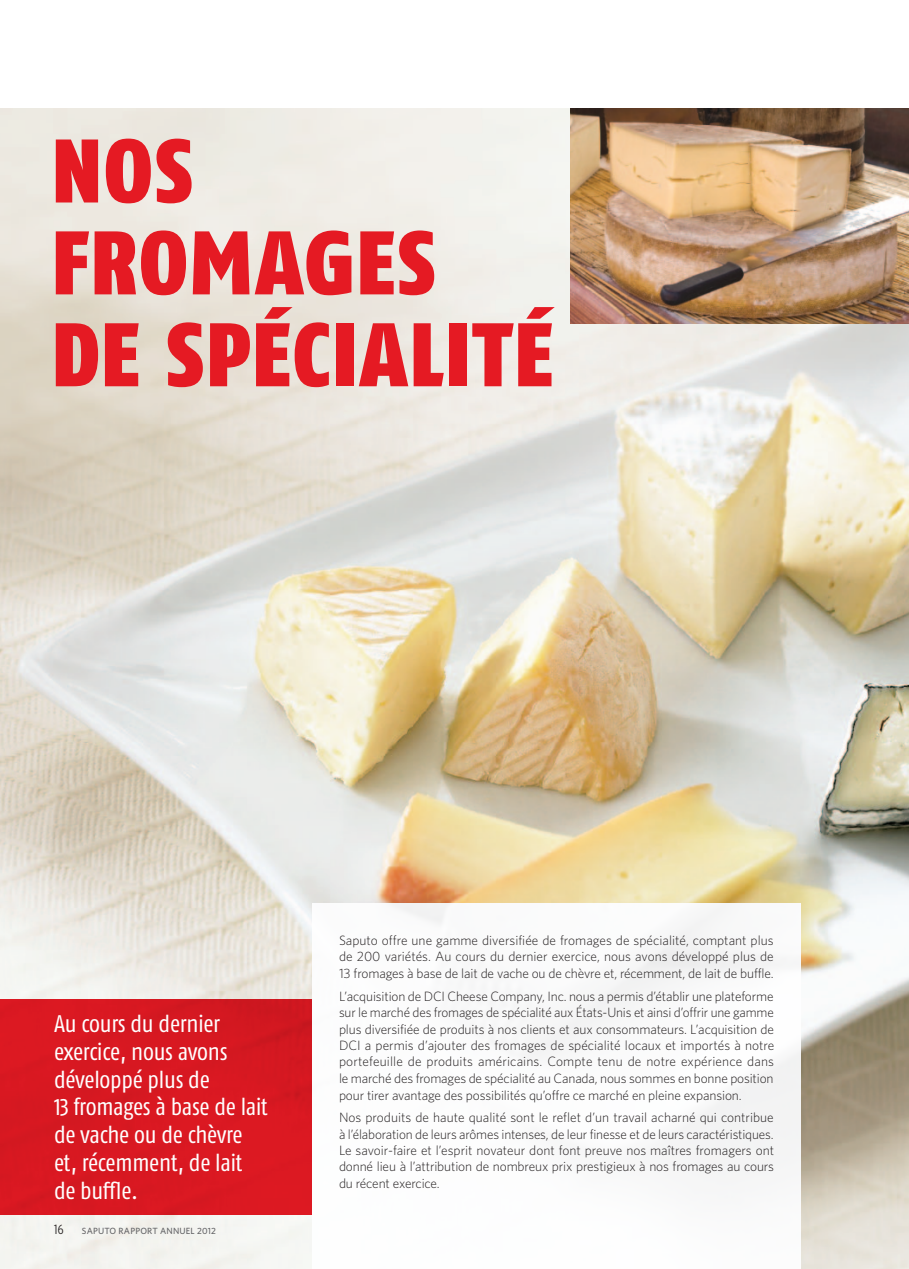
<style>
.page{position:relative;width:909px;height:1269px;background:#fff}
.page>*{position:absolute;margin:0;border:0;box-sizing:border-box;transform-origin:0 0}
.t1{font:900 condensed 90px/91.9px "Fago Pro";letter-spacing:.025em;color:#e51a23}
.t2{font:condensed 24px/27.8px "Fago Pro";letter-spacing:-.015em;color:#fff}
.t3{font:300 13.5px/16.5px "Whitney";letter-spacing:-.01em;color:#231f20;text-align:justify}
.t4{font:13.5px "Whitney Condensed";color:#231f20}
.t5{font:500 9px "Whitney";letter-spacing:.02em;color:#636366}
</style>
<div class="page">
<img style="left:0;top:108px;width:909px;height:1161px">
<img style="left:570px;top:108px;width:339px;height:216px">
<div style="left:312px;top:904px;width:489px;height:365px;background:#fff"></div>
<div style="left:0;top:999px;width:312px;height:216px;background:#d81821"></div>
<h1 class="t1" style="left:52px;top:125px;width:500px">NO S<br>FROMAGES<br>DE SPÉCIALITÉ</h1>
<h2 class="t2" style="left:54px;top:1010px;width:215px">Au cours du dernier exercice, nous avons développé plus de<br>13 fromages à base de lait de vache ou de chèvre et, récemment, de lait de buffle.</h2>
<p class="t4" style="left:54px;top:1221px;width:11px">16</p>
<p class="t5" style="left:82px;top:1225px;width:136px">SAPUTO RAPPORT ANN UEL 2012</p>
<p class="t3" style="left:339px;top:932px;width:436px">Saputo offre une gamme diversifiée de fromages de spécialité, comptant plus de 200 variétés. Au cours du dernier exercice, nous avons développé plus de 13 fromages à base de lait de vache ou de chèvre et, récemment, de lait de buffle.</p>
<p class="t3" style="left:339px;top:987px;width:437px">L’acquisition de DCI Cheese Company, Inc. nous a permis d’établir une plateforme sur le marché des fromages de spécialité aux États-Unis et ainsi d’offrir une gamme plus diversifiée de produits à nos clients et aux consommateurs. L’acquisition de DCI a permis d’ajouter des fromages de spécialité locaux et importés à notre portefeuille de produits américains. Compte tenu de notre expérience dans le marché des fromages de spécialité au Canada, nous sommes en bonne position pour tirer avantage des possibilités qu’offre ce marché en pleine expansion.</p>
<p class="t3" style="left:339px;top:1109px;width:437px">Nos produits de haute qualité sont le reflet d’un travail acharné qui contribue à l’élaboration de leurs arômes intenses, de leur finesse et de leurs caractéristiques.<br>Le savoir-faire et l’esprit novateur dont font preuve nos maîtres fromagers ont donné lieu à l’attribution de nombreux prix prestigieux à nos fromages au cours du récent exercice.</p>
</div>
